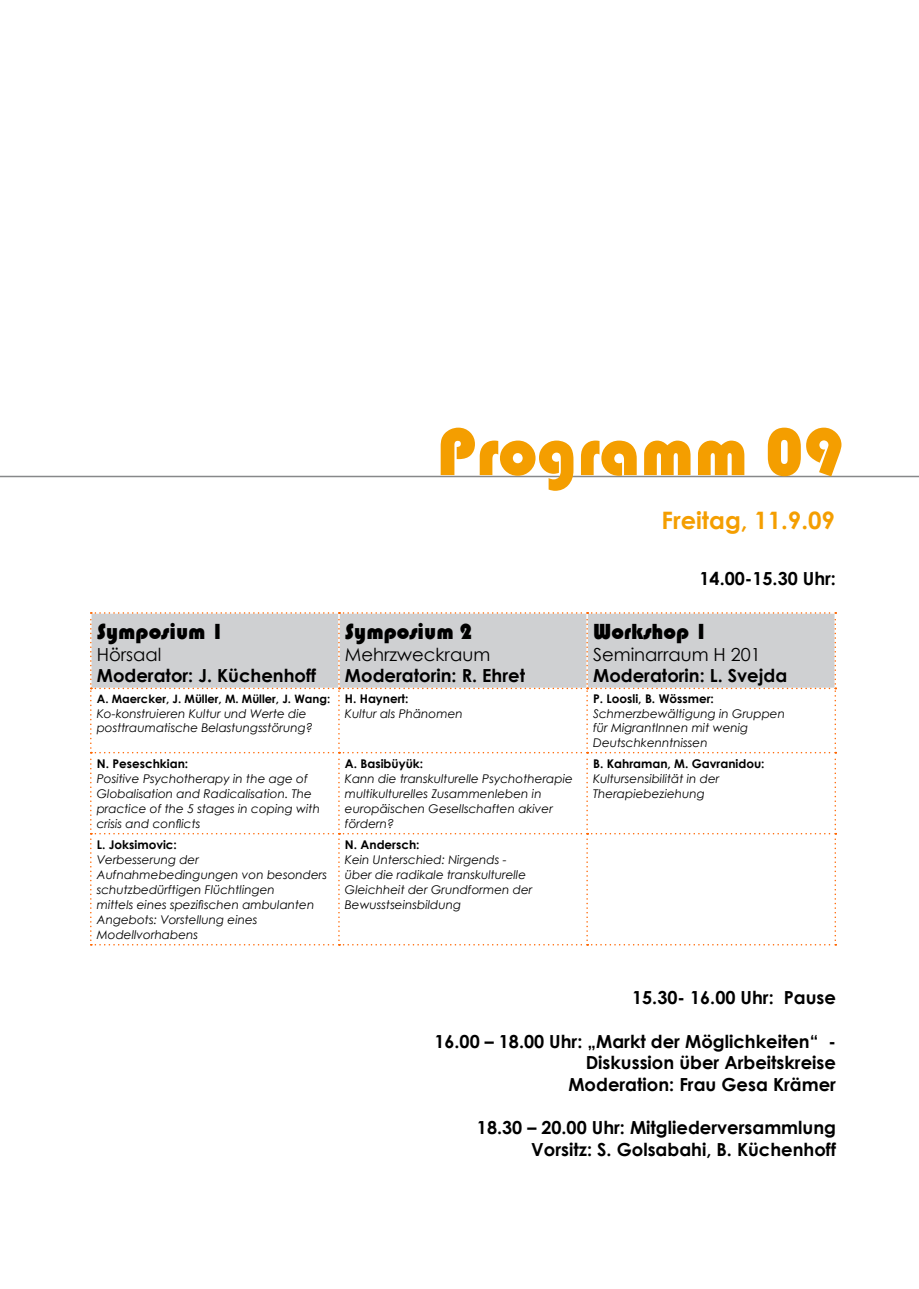
<style>
.page{position:relative;width:919px;height:1289px;background:#fff}
.page>*{position:absolute;margin:0;border:0;box-sizing:border-box;transform-origin:0 0}
.t1{font:69.45px "Bauhaus 93";color:#f49e00}
.t2{font:700 24px "Century Gothic";color:#f49e00}
.t3{font:22.5px "Bauhaus 93";color:#000}
.t4{font:700 18px/21.6px "Century Gothic";color:#000;text-align:right}
.t5{font:18px "Century Gothic";color:#000}
.t6{font:italic 12px/15px "Century Gothic";color:#000}
.t7{font:700 12px "Century Gothic";color:#000}
.t8{font:700 11.55px "Century Gothic";color:#000}
</style>
<div class="page">
<svg style="left:90px;top:612px;width:746px;height:333px"></svg>
<hr style="left:0;top:476px;width:918px;height:1px;background:#87888a">
<h3 class="t3" style="left:97px;top:619px;width:129px">Symposium 1</h3>
<h3 class="t5" style="left:97px;top:643px;width:66px">Hörsaal</h3>
<h3 class="t4" style="left:97px;top:664px;width:221px">Moderator: J. Küchenhoff</h3>
<p class="t8" style="left:97px;top:692px;width:235px">A. Maercker, J. Müller, M. Müller, J. Wang:</p>
<p class="t6" style="left:97px;top:706px;width:218px;line-height:14.4px">Ko-konstruieren Kultur und Werte die posttraumatische Belastungsstörung?</p>
<p class="t7" style="left:97px;top:755px;width:93px">N. Peseschkian:</p>
<p class="t6" style="left:97px;top:770px;width:225px">Positive Psychotherapy in the age of Globalisation and Radicalisation. The practice of the 5 stages in coping with crisis and conflicts</p>
<p class="t7" style="left:97px;top:836px;width:82px">L. Joksimovic:</p>
<p class="t6" style="left:97px;top:851px;width:232px">Verbesserung der<br>Aufnahmebedingungen von besonders schutzbedürftigen Flüchtlingen<br>mittels eines spezifischen ambulanten<br>Angebots: Vorstellung eines<br>Modellvorhabens</p>
<h1 class="t1" style="left:437px;top:412px;width:408px">Programm 09</h1>
<h2 class="t2" style="left:661px;top:504px;width:175px">Freitag, 11.9.09</h2>
<h3 class="t3" style="left:345px;top:619px;width:129px">Symposium 2</h3>
<h3 class="t5" style="left:345px;top:643px;width:147px">Mehrzweckraum</h3>
<h3 class="t4" style="left:345px;top:664px;width:182px">Moderatorin: R. Ehret</h3>
<p class="t7" style="left:345px;top:691px;width:65px">H. Haynert:</p>
<p class="t6" style="left:345px;top:706px;width:119px">Kultur als Phänomen</p>
<p class="t7" style="left:345px;top:755px;width:80px">A. Basibüyük:</p>
<p class="t6" style="left:345px;top:770px;width:229px">Kann die transkulturelle Psychotherapie multikulturelles Zusammenleben in europäischen Gesellschaften akiver fördern?</p>
<p class="t7" style="left:345px;top:836px;width:76px">N. Andersch:</p>
<p class="t6" style="left:345px;top:851px;width:189px">Kein Unterschied: Nirgends - über die radikale transkulturelle<br>Gleichheit der Grundformen der<br>Bewusstseinsbildung</p>
<h3 class="t4" style="left:699px;top:567px;width:138px">14.00-15.30 Uhr:</h3>
<h3 class="t3" style="left:593px;top:619px;width:116px">Workshop 1</h3>
<h3 class="t5" style="left:593px;top:643px;width:169px">Seminarraum H 201</h3>
<h3 class="t4" style="left:593px;top:664px;width:196px">Moderatorin: L. Svejda</h3>
<p class="t7" style="left:593px;top:691px;width:122px">P. Loosli, B. Wössmer:</p>
<p class="t6" style="left:593px;top:706px;width:193px;line-height:14.4px">Schmerzbewältigung in Gruppen für MigrantInnen mit wenig<br>Deutschkenntnissen</p>
<p class="t7" style="left:593px;top:755px;width:173px">B. Kahraman, M. Gavranidou:</p>
<p class="t6" style="left:593px;top:770px;width:128px">Kultursensibilität in der<br>Therapiebeziehung</p>
<h3 class="t4" style="left:632px;top:986px;width:205px">15.30- 16.00 Uhr: Pause</h3>
<h3 class="t4" style="left:434px;top:1029px;width:403px">16.00 – 18.00 Uhr: „Markt der Möglichkeiten“ -<br>Diskussion über Arbeitskreise<br>Moderation: Frau Gesa Krämer</h3>
<h3 class="t4" style="left:477px;top:1116px;width:360px">18.30 – 20.00 Uhr: Mitgliederversammlung<br>Vorsitz: S. Golsabahi, B. Küchenhoff</h3>
</div>
